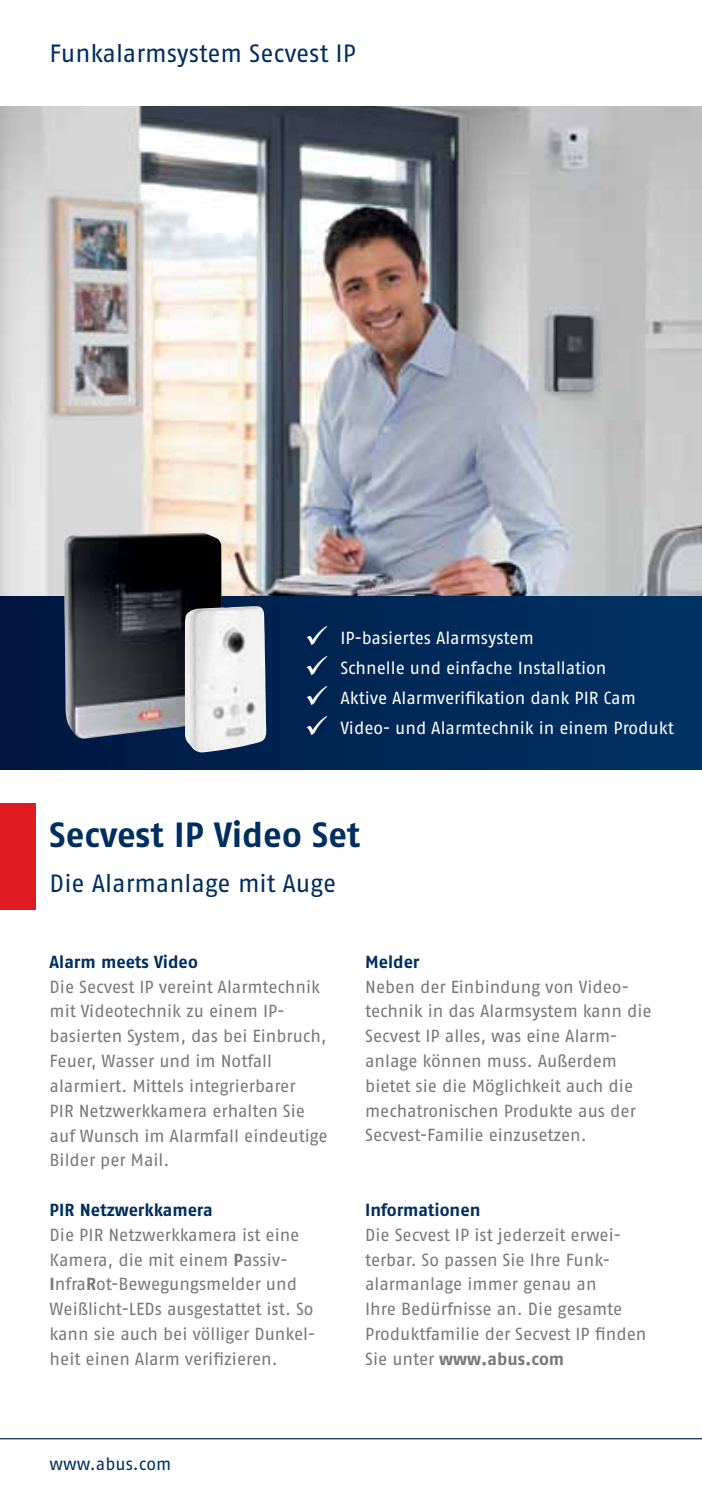
<style>
.page{position:relative;width:702px;height:1489px;background:#fff}
.page>*{position:absolute;margin:0;border:0;box-sizing:border-box;transform-origin:0 0}
.t1{font:700 35px "ABUS Fago Pro";color:#002e5e}
.t2{font:25px "ABUS Fago Pro";letter-spacing:-.005em;color:#002e5e}
.t3{font:17.5px/24.8px "ABUS Fago Pro";color:#77787b}
.t4{font:17.5px/30px "ABUS Fago Pro";color:#fff}
.t5{font:700 17.5px "ABUS Fago Pro";color:#002e5e}
.t6{font:17.5px "ABUS Fago Pro";color:#002e5e}
.s1{font-weight:700}
</style>
<div class="page">
<hr style="left:0;top:1437px;width:702px;height:2px;background:#002e5e">
<div style="left:0;top:595px;width:702px;height:174px;background:linear-gradient(to right,#001640,#003465)"></div>
<div style="left:0;top:803px;width:35px;height:107px;background:#e11b22"></div>
<hr style="left:701px;top:803px;width:1px;height:107px;background:#e11b22">
<img style="left:0;top:106px;width:702px;height:489px">
<img style="left:64px;top:532px;width:158px;height:206px">
<img style="left:185px;top:606px;width:81px;height:146px">
<svg style="left:307px;top:626px;width:20px;height:19px"></svg>
<svg style="left:307px;top:656px;width:20px;height:19px"></svg>
<svg style="left:307px;top:686px;width:20px;height:19px"></svg>
<svg style="left:307px;top:716px;width:20px;height:19px"></svg>
<h2 class="t2" style="left:50px;top:38px;width:308px">Funkalarmsystem Secvest IP</h2>
<p class="t4" style="left:340px;top:623px;width:335px">IP-basiertes Alarmsystem<br>Schnelle und einfache Installation<br>Aktive Alarmverifikation dank PIR Cam Video- und Alarmtechnik in einem Produkt</p>
<h1 class="t1" style="left:50px;top:813px;width:312px">Secvest IP Video Set</h1>
<h2 class="t2" style="left:50px;top:868px;width:288px">Die Alarmanlage mit Auge</h2>
<p class="t5" style="left:50px;top:951px;width:150px">Alarm meets Video</p>
<p class="t3" style="left:50px;top:974px;width:279px">Die Secvest IP vereint Alarmtechnik mit Videotechnik zu einem IP&shy;basierten System, das bei Einbruch,<br>Feuer, Wasser und im Notfall alarmiert. Mittels integrierbarer<br>PIR Netzwerkkamera erhalten Sie auf Wunsch im Alarmfall eindeutige<br>Bilder per Mail.</p>
<p class="t5" style="left:50px;top:1199px;width:164px">PIR Netzwerkkamera</p>
<p class="t3" style="left:50px;top:1222px;width:267px">Die PIR Netzwerkkamera ist eine<br>Kamera, die mit einem <span class="s1">P</span>assiv-<br><span class="s1">I</span>nfra<span class="s1">R</span>ot-Bewegungsmelder und<br>Weißlicht-LEDs ausgestattet ist. So kann sie auch bei völliger Dunkel&shy;heit einen Alarm verifizieren.</p>
<p class="t6" style="left:50px;top:1453px;width:123px">www.abus.com</p>
<p class="t5" style="left:365px;top:951px;width:56px">Melder</p>
<p class="t3" style="left:365px;top:974px;width:288px">Neben der Einbindung von Video&shy;technik in das Alarmsystem kann die Secvest IP alles, was eine Alarm&shy;anlage können muss. Außerdem bietet sie die Möglichkeit auch die mechatronischen Produkte aus der Secvest-Familie einzusetzen.</p>
<p class="t5" style="left:365px;top:1199px;width:117px">Informationen</p>
<p class="t3" style="left:365px;top:1222px;width:283px">Die Secvest IP ist jederzeit erwei&shy;terbar. So passen Sie Ihre Funk&shy;alarmanlage immer genau an<br>Ihre Bedürfnisse an. Die gesamte<br>Produktfamilie der Secvest IP finden<br>Sie unter <span class="s1">www.abus.com</span></p>
</div>
